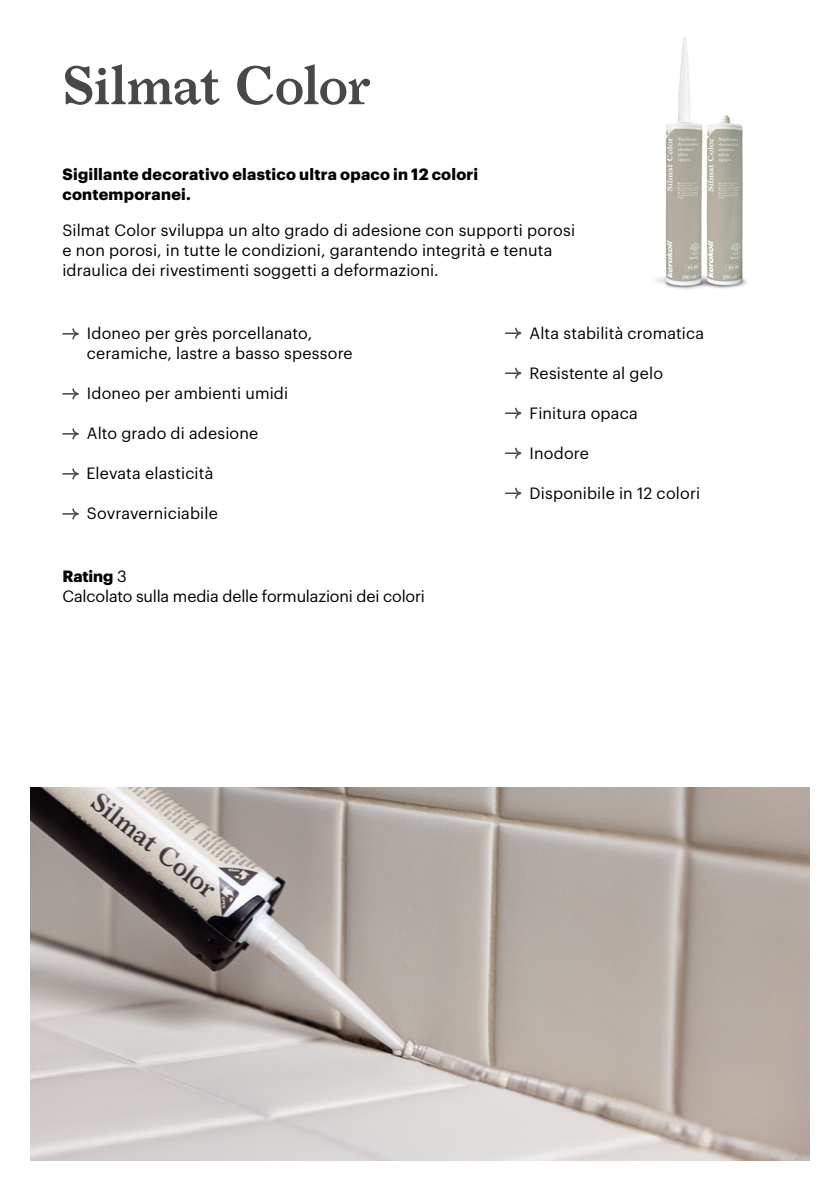
<style>
.page{position:relative;width:840px;height:1191px;background:#fff}
.page>*{position:absolute;margin:0;border:0;box-sizing:border-box;transform-origin:0 0}
.t1{font:600 52px "Larish Neue";letter-spacing:-.02em;color:#474949}
.t2{font:16px/20px "Graphik";letter-spacing:.01em;color:#000}
.t3{font:700 16px/20px "Graphik";letter-spacing:.015em;color:#000}
.t4{font:16px/20px "Graphik";letter-spacing:-.01em;color:#000}
.s1{font-weight:700}
</style>
<div class="page">
<svg style="left:62px;top:328px;width:17px;height:12px"></svg>
<svg style="left:62px;top:388px;width:17px;height:12px"></svg>
<svg style="left:62px;top:428px;width:17px;height:12px"></svg>
<svg style="left:62px;top:468px;width:17px;height:12px"></svg>
<svg style="left:62px;top:508px;width:17px;height:12px"></svg>
<svg style="left:505px;top:327px;width:17px;height:12px"></svg>
<svg style="left:505px;top:367px;width:17px;height:12px"></svg>
<svg style="left:505px;top:407px;width:17px;height:12px"></svg>
<svg style="left:505px;top:447px;width:17px;height:12px"></svg>
<svg style="left:505px;top:487px;width:17px;height:12px"></svg>
<img style="left:31px;top:787px;width:777px;height:373px">
<img style="left:656px;top:37px;width:92px;height:253px">
<h1 class="t1" style="left:62px;top:45px;width:310px">Silmat Color</h1>
<p class="t3" style="left:62px;top:162px;width:417px">Sigillante decorativo elastico ultra opaco in 12 colori contemporanei.</p>
<p class="t2" style="left:62px;top:219px;width:514px">Silmat Color sviluppa un alto grado di adesione con supporti porosi e non porosi, in tutte le condizioni, garantendo integrità e tenuta idraulica dei rivestimenti soggetti a deformazioni.</p>
<p class="t2" style="left:87px;top:322px;width:267px">Idoneo per grès porcellanato, ceramiche, lastre a basso spessore</p>
<p class="t2" style="left:87px;top:382px;width:203px">Idoneo per ambienti umidi</p>
<p class="t2" style="left:87px;top:422px;width:173px">Alto grado di adesione</p>
<p class="t2" style="left:86px;top:462px;width:128px">Elevata elasticità</p>
<p class="t2" style="left:87px;top:502px;width:132px">Sovraverniciabile</p>
<p class="t4" style="left:62px;top:564px;width:364px"><span class="s1">Rating</span> 3<br>Calcolato sulla media delle formulazioni dei colori</p>
<p class="t2" style="left:529px;top:321px;width:176px">Alta stabilità cromatica</p>
<p class="t2" style="left:529px;top:361px;width:135px">Resistente al gelo</p>
<p class="t2" style="left:529px;top:401px;width:110px">Finitura opaca</p>
<p class="t2" style="left:529px;top:441px;width:61px">Inodore</p>
<p class="t2" style="left:529px;top:481px;width:172px">Disponibile in 12 colori</p>
</div>
